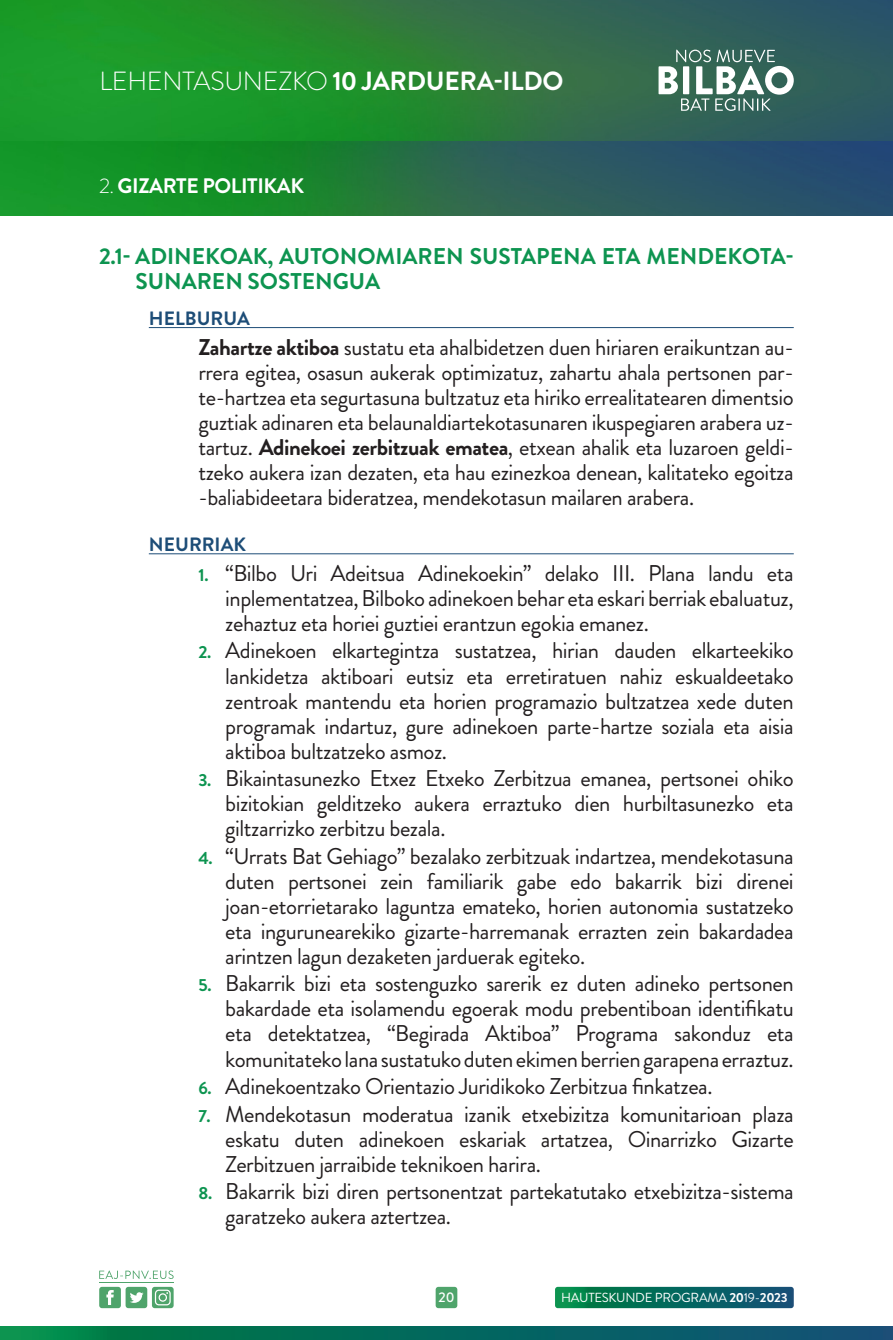
<style>
.page{position:relative;width:893px;height:1340px;background:#fff}
.page>*{position:absolute;margin:0;border:0;box-sizing:border-box;transform-origin:0 0}
.t1{font:700 26.25px "Brandon Grotesque";letter-spacing:-.01em;color:#fff}
.t2{font:22.75px/25px "Brandon Grotesque";letter-spacing:-.02em;color:#231f20;text-align:justify}
.t3{font:700 22.75px/24.5px "Brandon Grotesque";color:#0d9450}
.t4{font:700 21px "Brandon Grotesque";letter-spacing:-.02em;color:#fff}
.t5{font:700 19.25px "Brandon Grotesque";color:#1d4d77}
.t6{font:500 14px "Brandon Grotesque";color:#fff}
.t7{font:13.12px "Brandon Grotesque";letter-spacing:-.02em;color:#fff}
.s1{font-weight:300}
.s2{font-weight:700}
.s3{font-weight:700;font-size:17.5px;color:#0d9450}
</style>
<div class="page">
<img style="left:0;top:0;width:893px;height:216px">
<svg style="left:658px;top:50px;width:136px;height:61px"></svg>
<svg style="left:99px;top:1286px;width:75px;height:22px"></svg>
<svg style="left:99px;top:1270px;width:75px;height:8px"></svg>
<hr style="left:99px;top:1282px;width:75px;height:1px;background:#4fa46b">
<div style="left:436px;top:1286px;width:21px;height:22px;background:#4fa46b;border-radius:3px"></div>
<svg style="left:555px;top:1286px;width:239px;height:22px;background:#197469"></svg>
<svg style="left:561px;top:1292px;width:227px;height:10px;background:#06695d"></svg>
<svg style="left:0;top:1326px;width:893px;height:13px;background:#06685d"></svg>
<hr style="left:149px;top:327px;width:645px;height:1px;background:#1d4d77">
<hr style="left:149px;top:553px;width:645px;height:1px;background:#1d4d77">
<p class="t1" style="left:99px;top:63px;width:466px"><span class="s1">LEHENTASUNEZKO</span> 10 JARDUERA-ILDO</p>
<p class="t4" style="left:99px;top:171px;width:206px"><span class="s1">2.</span> GIZARTE POLITIKAK</p>
<p class="t3" style="left:135px;top:244px;width:660px;text-indent:-36px">2.1- ADINEKOAK, AUTONOMIAREN SUSTAPENA ETA MENDEKOTA-<br>SUNAREN SOSTENGUA</p>
<p class="t5" style="left:149px;top:304px;width:102px">HELBURUA</p>
<p class="t2" style="left:198px;top:335px;width:597px"><span class="s2">Zahartze aktiboa</span> sustatu eta ahalbidetzen duen hiriaren eraikuntzan au&shy;rrera egitea, osasun aukerak optimizatuz, zahartu ahala pertsonen par&shy;te-hartzea eta segurtasuna bultzatuz eta hiriko errealitatearen dimentsio guztiak adinaren eta belaunaldiartekotasunaren ikuspegiaren arabera uz&shy;tartuz. <span class="s2">Adinekoei zerbitzuak ematea</span>, etxean ahalik eta luzaroen geldi&shy;tzeko aukera izan dezaten, eta hau ezinezkoa denean, kalitateko egoitza -baliabideetara bideratzea, mendekotasun mailaren arabera.</p>
<p class="t5" style="left:149px;top:531px;width:99px">NEURRIAK</p>
<p class="t2" style="left:225px;top:561px;width:570px;text-indent:-27px"><span class="s3">1.</span> “Bilbo Uri Adeitsua Adinekoekin” delako III. Plana landu eta inplementatzea, Bilboko adinekoen behar eta eskari berriak ebaluatuz, zehaztuz eta horiei guztiei erantzun egokia emanez.</p>
<p class="t2" style="left:225px;top:638px;width:570px;text-indent:-27px"><span class="s3">2.</span> Adinekoen elkartegintza sustatzea, hirian dauden elkarteekiko lankidetza aktiboari eutsiz eta erretiratuen nahiz eskualdeetako zentroak mantendu eta horien programazio bultzatzea xede duten programak indartuz, gure adinekoen parte-hartze soziala eta aisia aktiboa bultzatzeko asmoz.</p>
<p class="t2" style="left:225px;top:766px;width:570px;text-indent:-27px"><span class="s3">3.</span> Bikaintasunezko Etxez Etxeko Zerbitzua emanea, pertsonei ohiko bizitokian gelditzeko aukera erraztuko dien hurbiltasunezko eta giltzarrizko zerbitzu bezala.</p>
<p class="t2" style="left:225px;top:843px;width:570px;text-indent:-27px"><span class="s3">4.</span> “Urrats Bat Gehiago” bezalako zerbitzuak indartzea, mendekotasuna duten pertsonei zein familiarik gabe edo bakarrik bizi direnei joan-etorrietarako laguntza emateko, horien autonomia sustatzeko eta ingurunearekiko gizarte-harremanak errazten zein bakardadea arintzen lagun dezaketen jarduerak egiteko.</p>
<p class="t2" style="left:225px;top:971px;width:570px;text-indent:-27px"><span class="s3">5.</span> Bakarrik bizi eta sostenguzko sarerik ez duten adineko pertsonen bakardade eta isolamendu egoerak modu prebentiboan identifikatu eta detektatzea, “Begirada Aktiboa” Programa sakonduz eta komunitateko lana sustatuko duten ekimen berrien garapena erraztuz.</p>
<p class="t2" style="left:198px;top:1074px;width:516px"><span class="s3">6.</span> Adinekoentzako Orientazio Juridikoko Zerbitzua finkatzea.</p>
<p class="t2" style="left:225px;top:1101px;width:570px;text-indent:-27px"><span class="s3">7.</span> Mendekotasun moderatua izanik etxebizitza komunitarioan plaza eskatu duten adinekoen eskariak artatzea, Oinarrizko Gizarte Zerbitzuen jarraibide teknikoen harira.</p>
<p class="t2" style="left:225px;top:1179px;width:570px;text-indent:-27px"><span class="s3">8.</span> Bakarrik bizi diren pertsonentzat partekatutako etxebizitza-sistema garatzeko aukera aztertzea.</p>
<p class="t6" style="left:438px;top:1287px;width:18px">20</p>
<p class="t7" style="left:561px;top:1288px;width:228px">HAUTESKUNDE PROGRAMA <span class="s2">20</span>19-<span class="s2">2023</span></p>
</div>
